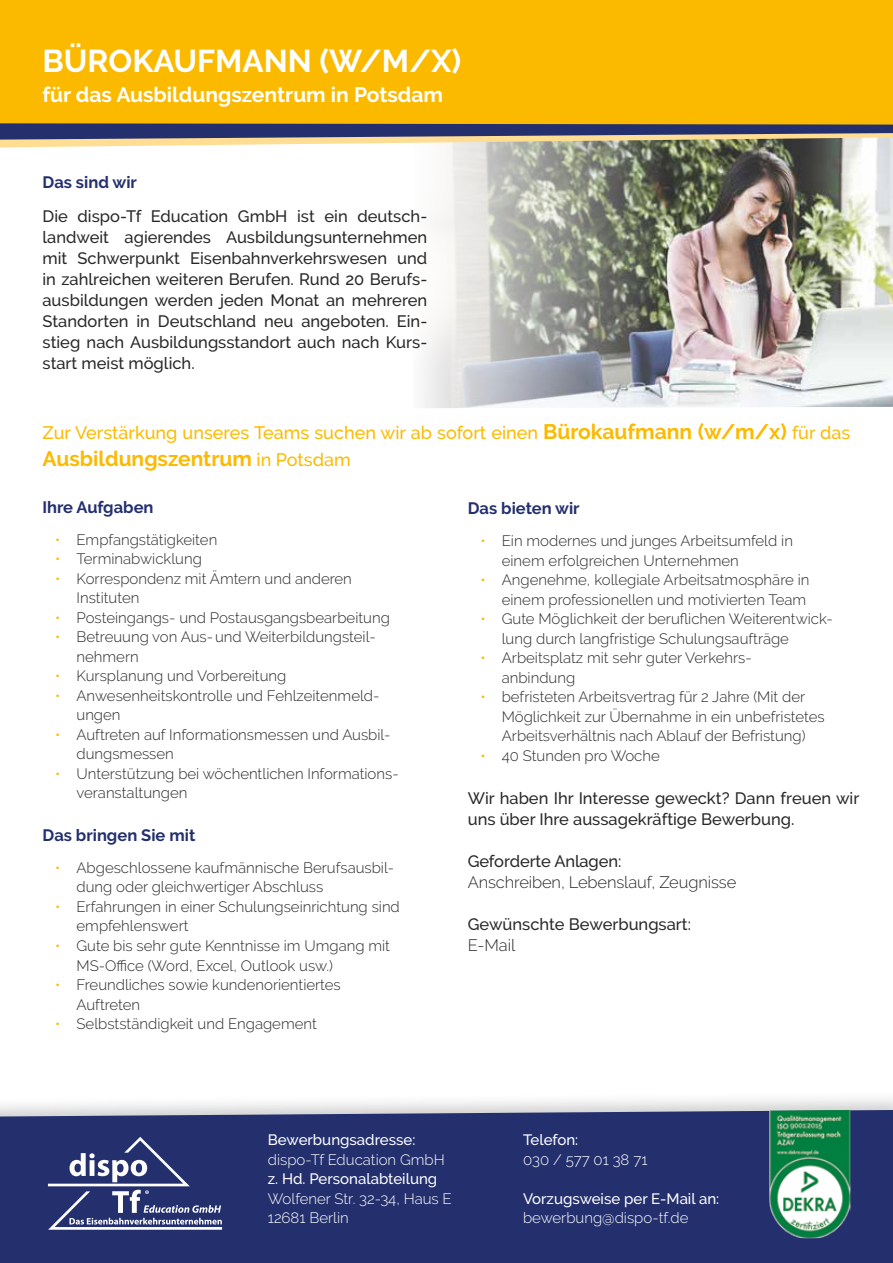
<style>
.page{position:relative;width:893px;height:1263px;background:#fff}
.page>*{position:absolute;margin:0;border:0;box-sizing:border-box;transform-origin:0 0}
.t1{font:700 31.5px "Raleway";color:#fff}
.t2{font:700 21px "Raleway";color:#fff}
.t3{font:700 21px "Raleway";color:#fbba00}
.t4{font:500 18px "Raleway";color:#fbba00}
.t5{font:500 16.5px/21px "Raleway";color:#282827;text-align:justify}
.t6{font:700 16.5px "Raleway";color:#24306e}
.t7{font:300 16.5px "Raleway";letter-spacing:-.005em;color:#282827}
.t8{font:300 15px/19.5px "Raleway";color:#282827}
.t9{font:300 15px/19.5px "Raleway";color:#fff}
.t10{font:500 15px "Raleway";color:#fff}
.s1{font-weight:700;font-size:21px}
.s2{font-weight:500;font-size:18px}
.s3{color:#fbba00}
</style>
<div class="page">
<img style="left:423px;top:147px;width:470px;height:261px">
<div style="left:0;top:0;width:893px;height:132px;background:#fbba00"></div>
<div style="left:0;top:1089px;width:893px;height:174px;background:#000;opacity:.2"></div>
<div style="left:0;top:1110px;width:893px;height:153px;background:#24306e"></div>
<svg style="left:0;top:123px;width:893px;height:24px;background:#7d797c"></svg>
<svg style="left:48px;top:1137px;width:174px;height:93px;background:#4d5689"></svg>
<img style="left:769px;top:1110px;width:81px;height:128px">
<h1 class="t1" style="left:43px;top:43px;width:420px">BÜROKAUFMANN (W/M/X)</h1>
<h2 class="t2" style="left:43px;top:83px;width:402px">für das Ausbildungszentrum in Potsdam</h2>
<p class="t6" style="left:43px;top:173px;width:96px">Das sind wir</p>
<p class="t5" style="left:43px;top:206px;width:386px">Die dispo-Tf Education GmbH ist ein deutsch&shy;landweit agierendes Ausbildungsunternehmen mit Schwerpunkt Eisenbahnverkehrswesen und in zahlreichen weiteren Berufen. Rund 20 Berufs&shy;ausbildungen werden jeden Monat an mehreren Standorten in Deutschland neu angeboten. Ein&shy;stieg nach Ausbildungsstandort auch nach Kurs&shy;start meist möglich.</p>
<p class="t4" style="left:43px;top:422px;width:809px">Zur Verstärkung unseres Teams suchen wir ab sofort einen <span class="s1">Bürokaufmann (w/m/x)</span> für das</p>
<h2 class="t3" style="left:43px;top:447px;width:310px">Ausbildungszentrum <span class="s2">in Potsdam</span></h2>
<p class="t6" style="left:43px;top:497px;width:113px">Ihre Aufgaben</p>
<p class="t8" style="left:55px;top:530px;width:164px"><span class="s3">•</span> Empfangstätigkeiten</p>
<p class="t8" style="left:55px;top:549px;width:148px"><span class="s3">•</span> Terminabwicklung</p>
<p class="t8" style="left:77px;top:569px;width:277px;text-indent:-21px"><span class="s3">•</span> Korrespondenz mit Ämtern und anderen<br>Instituten</p>
<p class="t8" style="left:55px;top:608px;width:336px"><span class="s3">•</span> Posteingangs- und Postausgangsbearbeitung</p>
<p class="t8" style="left:77px;top:627px;width:301px;text-indent:-21px"><span class="s3">•</span> Betreuung von Aus-und Weiterbildungsteil&shy;nehmern</p>
<p class="t8" style="left:55px;top:666px;width:233px"><span class="s3">•</span> Kursplanung und Vorbereitung</p>
<p class="t8" style="left:77px;top:686px;width:304px;text-indent:-21px"><span class="s3">•</span> Anwesenheitskontrolle und Fehlzeitenmeld&shy;ungen</p>
<p class="t8" style="left:77px;top:725px;width:315px;text-indent:-21px"><span class="s3">•</span> Auftreten auf Informationsmessen und Ausbil&shy;dungsmessen</p>
<p class="t8" style="left:77px;top:764px;width:324px;text-indent:-21px"><span class="s3">•</span> Unterstützung bei wöchentlichen Informations&shy;veranstaltungen</p>
<p class="t6" style="left:43px;top:825px;width:154px">Das bringen Sie mit</p>
<p class="t8" style="left:77px;top:858px;width:319px;text-indent:-21px"><span class="s3">•</span> Abgeschlossene kaufmännische Berufsausbil&shy;dung oder gleichwertiger Abschluss</p>
<p class="t8" style="left:77px;top:897px;width:325px;text-indent:-21px"><span class="s3">•</span> Erfahrungen in einer Schulungseinrichtung sind empfehlenswert</p>
<p class="t8" style="left:77px;top:936px;width:315px;text-indent:-21px"><span class="s3">•</span> Gute bis sehr gute Kenntnisse im Umgang mit<br>MS-Office (Word, Excel, Outlook usw.)</p>
<p class="t8" style="left:77px;top:975px;width:266px;text-indent:-21px"><span class="s3">•</span> Freundliches sowie kundenorientiertes<br>Auftreten</p>
<p class="t8" style="left:55px;top:1014px;width:263px"><span class="s3">•</span> Selbstständigkeit und Engagement</p>
<p class="t6" style="left:468px;top:499px;width:113px">Das bieten wir</p>
<p class="t8" style="left:502px;top:531px;width:293px;text-indent:-21px"><span class="s3">•</span> Ein modernes und junges Arbeitsumfeld in einem erfolgreichen Unternehmen</p>
<p class="t8" style="left:480px;top:570px;width:330px;text-align:right"><span class="s3">•</span> Angenehme, kollegiale Arbeitsatmosphäre in einem professionellen und motivierten Team</p>
<p class="t8" style="left:502px;top:609px;width:333px;text-indent:-21px"><span class="s3">•</span> Gute Möglichkeit der beruflichen Weiterentwick&shy;lung durch langfristige Schulungsaufträge</p>
<p class="t8" style="left:502px;top:648px;width:252px;text-indent:-21px"><span class="s3">•</span> Arbeitsplatz mit sehr guter Verkehrs&shy;anbindung</p>
<p class="t8" style="left:502px;top:687px;width:324px;text-indent:-21px"><span class="s3">•</span> befristeten Arbeitsvertrag für 2 Jahre (Mit der<br>Möglichkeit zur Übernahme in ein unbefristetes<br>Arbeitsverhältnis nach Ablauf der Befristung)</p>
<p class="t8" style="left:480px;top:746px;width:181px"><span class="s3">•</span> 40 Stunden pro Woche</p>
<p class="t5" style="left:468px;top:788px;width:393px">Wir haben Ihr Interesse geweckt? Dann freuen wir uns über Ihre aussagekräftige Bewerbung.</p>
<p class="t5" style="left:468px;top:851px;width:155px">Geforderte Anlagen:</p>
<p class="t7" style="left:468px;top:873px;width:270px">Anschreiben, Lebenslauf, Zeugnisse</p>
<p class="t5" style="left:468px;top:914px;width:225px">Gewünschte Bewerbungsart:</p>
<p class="t7" style="left:468px;top:936px;width:49px">E-Mail</p>
<p class="t10" style="left:268px;top:1131px;width:149px">Bewerbungsadresse:</p>
<p class="t9" style="left:268px;top:1150px;width:178px">dispo-Tf Education GmbH</p>
<p class="t10" style="left:268px;top:1170px;width:171px">z. Hd. Personalabteilung</p>
<p class="t9" style="left:268px;top:1189px;width:185px">Wolfener Str. 32-34, Haus E<br>12681 Berlin</p>
<p class="t10" style="left:523px;top:1131px;width:57px">Telefon:</p>
<p class="t9" style="left:523px;top:1150px;width:126px">030 / 577 01 38 71</p>
<p class="t10" style="left:523px;top:1190px;width:198px">Vorzugsweise per E-Mail an:</p>
<p class="t9" style="left:523px;top:1208px;width:167px">bewerbung@dispo-tf.de</p>
</div>
